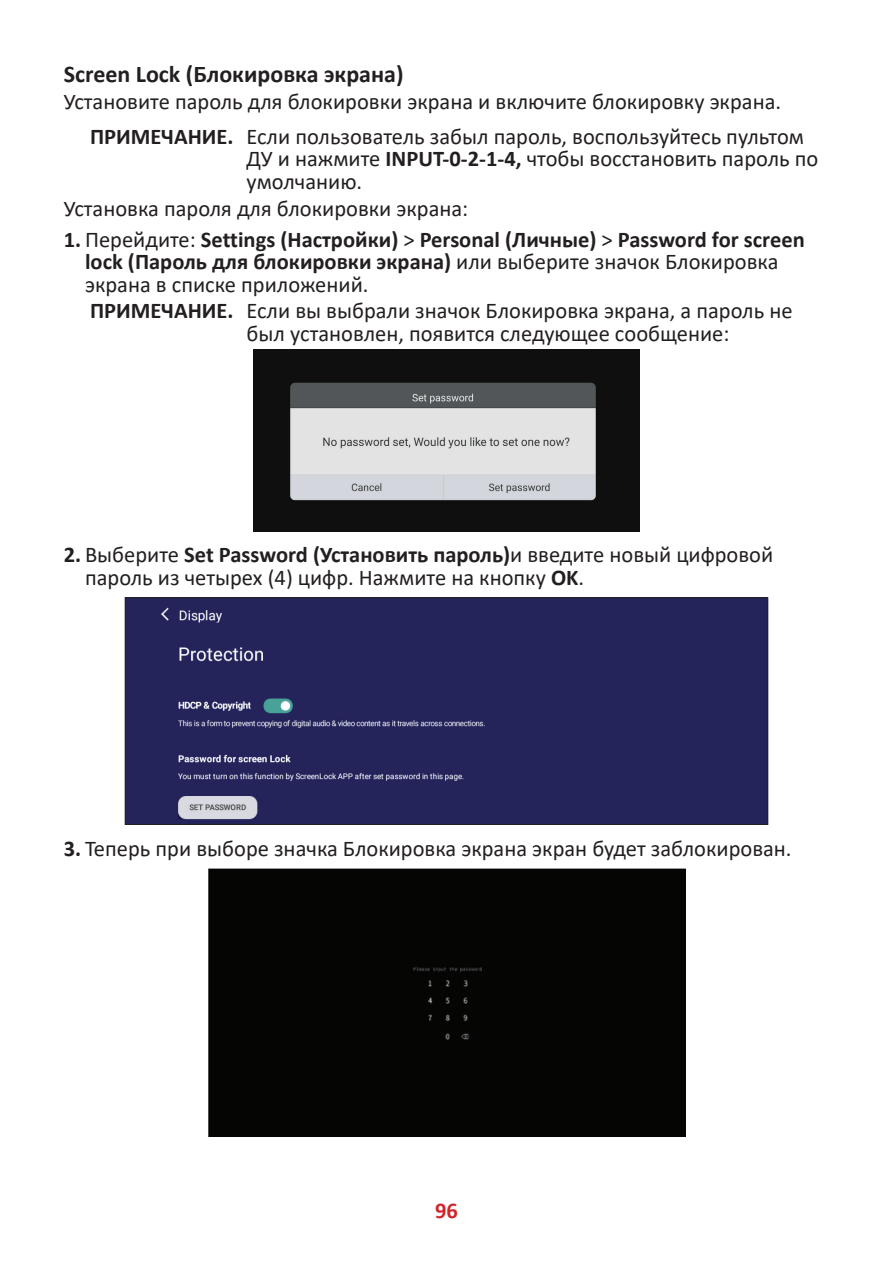
<style>
.page{position:relative;width:893px;height:1263px;background:#fff}
.page>*{position:absolute;margin:0;border:0;box-sizing:border-box;transform-origin:0 0}
.t1{font:700 24px "Calibri";color:#231f20}
.t2{font:22.5px/22.5px "Calibri";color:#231f20}
.t3{font:700 22.5px/22.5px "Calibri";color:#231f20}
.t4{font:700 22.5px "Calibri";color:#d1232a}
.s1{font-weight:700}
.s2{font-weight:400}
</style>
<div class="page">
<img style="left:254px;top:350px;width:385px;height:181px">
<div style="left:127px;top:600px;width:639px;height:223px;background:#24245b"></div>
<div style="left:125px;top:598px;width:643px;height:227px;border:1px solid #231f20"></div>
<div style="left:208px;top:869px;width:477px;height:268px;background:#050504"></div>
<p class="t1" style="left:64px;top:57px;width:341px">Screen Lock (Блокировка экрана)</p>
<p class="t2" style="left:90px;top:83px;width:715px;line-height:35.2px;text-indent:-26px">Установите пароль для блокировки экрана и включите блокировку экрана.<br><span class="s1">ПРИМЕЧАНИЕ.</span> Если пользователь забыл пароль, воспользуйтесь пультом</p>
<p class="t2" style="left:247px;top:147px;width:573px">ДУ и нажмите <span class="s1">INPUT-0-2-1-4,</span> чтобы восстановить пароль по умолчанию.</p>
<p class="t2" style="left:64px;top:196px;width:406px">Установка пароля для блокировки экрана:</p>
<p class="t3" style="left:85px;top:228px;width:721px;text-indent:-21px">1. <span class="s2">Перейдите:</span> Settings (Настройки) <span class="s2">&gt;</span> Personal (Личные) <span class="s2">&gt;</span> Password for screen lock (Пароль для блокировки экрана) <span class="s2">или выберите значок Блокировка экрана в списке приложений.</span></p>
<p class="t2" style="left:247px;top:299px;width:547px;text-indent:-156px"><span class="s1">ПРИМЕЧАНИЕ.</span> Если вы выбрали значок Блокировка экрана, а пароль не был установлен, появится следующее сообщение:</p>
<p class="t2" style="left:85px;top:543px;width:690px;text-indent:-21px"><span class="s1">2.</span> Выберите <span class="s1">Set Password (Установить пароль)</span>и введите новый цифровой пароль из четырех (4) цифр. Нажмите на кнопку <span class="s1">OK</span>.</p>
<p class="t2" style="left:64px;top:836px;width:729px"><span class="s1">3.</span> Теперь при выборе значка Блокировка экрана экран будет заблокирован.</p>
<p class="t4" style="left:435px;top:1194px;width:24px">96</p>
</div>
